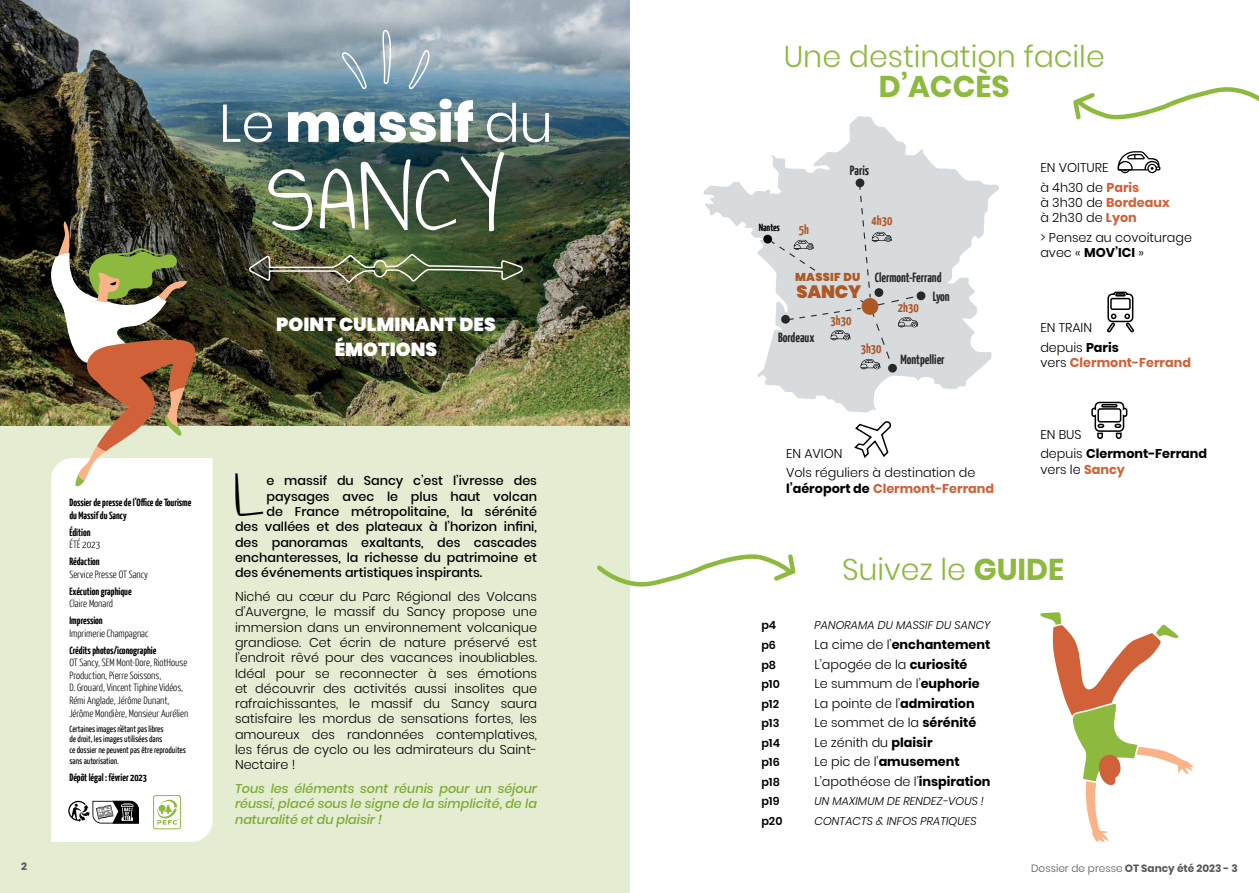
<style>
.page{position:relative;width:1259px;height:893px;background:#fff}
.page>*{position:absolute;margin:0;border:0;box-sizing:border-box;transform-origin:0 0}
.t1{font:76.05px "Annie Use Your Telescope";letter-spacing:.03em;color:#fff}
.t2{font:800 52.95px "Poppins";color:#fff}
.t3{font:48.6px "Annie Use Your Telescope";color:#000}
.t4{font:300 30px "Poppins";color:#8cb93e}
.t5{font:700 30px "Poppins";color:#8cb93e}
.t6{font:900 18.9px/25.2px "Poppins";color:#fff;text-align:center}
.t7{font:900 18px "Poppins";letter-spacing:-.01em;color:#ad5827}
.t8{font:700 13.35px "Yanone Kaffeesatz";color:#252928}
.t9{font:700 13.35px "Yanone Kaffeesatz";color:#ae5828}
.t10{font:300 12.75px/15.3px "Poppins";color:#000}
.t11{font:500 12.75px "Poppins";color:#000}
.t12{font:italic 500 12.75px/15.3px "Poppins";color:#8cb93e;text-align:justify}
.t13{font:700 12.75px/19.5px "Poppins";color:#000}
.t14{font:700 12.75px "Poppins";color:#d06139}
.t15{font:900 11.4px "Poppins";letter-spacing:.025em;color:#ad5827}
.t16{font:italic 300 11.25px "Poppins";color:#000}
.t17{font:600 11.25px "Poppins";color:#000}
.t18{font:300 10.5px/12.6px "Yanone Kaffeesatz";color:#000}
.t19{font:700 10.5px/12.6px "Yanone Kaffeesatz";color:#000}
.t20{font:700 10.5px "Poppins";color:#58585b}
.t21{font:700 10.35px "Yanone Kaffeesatz";color:#000}
.t22{font:9px/10.8px "Yanone Kaffeesatz";color:#000}
.s1{font-weight:300}
.s2{color:#000}
.s3{font-weight:700;color:#d06139}
.s4{font-weight:700}
.s5{font-weight:300;color:#000}
</style>
<div class="page">
<div style="left:0;top:399px;width:629px;height:494px;background:#e4ecd2"></div>
<div style="left:51px;top:458px;width:162px;height:384px;background:#fff"></div>
<div style="left:153px;top:795px;width:28px;height:34px;border:1px solid #8cb93e;border-radius:2px"></div>
<img style="left:0;top:0;width:629px;height:425px">
<img style="left:248px;top:252px;width:276px;height:57px">
<svg style="left:342px;top:28px;width:89px;height:63px;background:#93abb9"></svg>
<img style="left:49px;top:221px;width:148px;height:266px">
<svg style="left:1040px;top:612px;width:153px;height:230px"></svg>
<svg style="left:597px;top:554px;width:198px;height:34px"></svg>
<svg style="left:1073px;top:87px;width:186px;height:32px"></svg>
<svg style="left:1107px;top:291px;width:27px;height:42px"></svg>
<svg style="left:703px;top:116px;width:296px;height:296px"></svg>
<div style="left:855px;top:178px;width:9px;height:9px;background:#252928;border-radius:50%"></div>
<div style="left:916px;top:291px;width:9px;height:9px;background:#252928;border-radius:50%"></div>
<div style="left:888px;top:364px;width:9px;height:9px;background:#252928;border-radius:50%"></div>
<div style="left:763px;top:235px;width:9px;height:9px;background:#000;border-radius:50%"></div>
<svg style="left:770px;top:186px;width:150px;height:184px;background:#d2d5d6"></svg>
<svg style="left:1117px;top:151px;width:43px;height:22px"></svg>
<svg style="left:1091px;top:401px;width:37px;height:38px"></svg>
<svg style="left:854px;top:421px;width:37px;height:37px"></svg>
<svg style="left:68px;top:801px;width:71px;height:22px;background:#8e8e8e"></svg>
<svg style="left:156px;top:800px;width:23px;height:25px"></svg>
<h2 class="t2" style="left:219px;top:93px;width:335px"><span class="s1">Le</span> massif <span class="s1">du</span></h2>
<h1 class="t1" style="left:267px;top:159px;width:240px">SANCY</h1>
<h3 class="t6" style="left:276px;top:312px;width:221px">POINT CULMINANT DES<br>ÉMOTIONS</h3>
<p class="t20" style="left:21px;top:860px;width:7px">2</p>
<p class="t19" style="left:69px;top:496px;width:123px">Dossier de presse de l’Office de Tourisme du Massif du Sancy</p>
<p class="t19" style="left:69px;top:526px;width:23px">Édition</p>
<p class="t18" style="left:69px;top:538px;width:32px">ÉTÉ 2023</p>
<p class="t19" style="left:69px;top:555px;width:32px">Rédaction</p>
<p class="t18" style="left:69px;top:568px;width:80px">Service Presse OT Sancy</p>
<p class="t19" style="left:69px;top:584px;width:64px">Exécution graphique</p>
<p class="t18" style="left:69px;top:597px;width:45px">Claire Monard</p>
<p class="t19" style="left:69px;top:614px;width:35px">Impression</p>
<p class="t18" style="left:69px;top:626px;width:81px">Imprimerie Champagnac</p>
<p class="t19" style="left:69px;top:643px;width:88px">Crédits photos/iconographie</p>
<p class="t18" style="left:69px;top:656px;width:120px">OT Sancy, SEM Mont-Dore, RiotHouse Production, Pierre Soissons,<br>D. Grouard, Vincent Tiphine Vidéos, Rémi Anglade, Jérôme Dunant, Jérôme Mondière, Monsieur Aurélien</p>
<p class="t22" style="left:69px;top:723px;width:118px">Certaines images n’étant pas libres<br>de droit, les images utilisées dans<br>ce dossier ne peuvent pas être reproduites sans autorisation.</p>
<p class="t19" style="left:69px;top:771px;width:79px">Dépôt légal : février 2023</p>
<h3 class="t3" style="left:233px;top:471px;width:32px">L</h3>
<p class="t11" style="left:266px;top:473px;width:272px">e massif du Sancy c’est l’ivresse des</p>
<p class="t11" style="left:266px;top:489px;width:272px">paysages avec le plus haut volcan</p>
<p class="t11" style="left:266px;top:504px;width:272px">de France métropolitaine, la sérénité</p>
<p class="t11" style="left:235px;top:519px;width:303px">des vallées et des plateaux à l’horizon infini,</p>
<p class="t11" style="left:235px;top:535px;width:303px">des panoramas exaltants, des cascades</p>
<p class="t11" style="left:235px;top:550px;width:303px">enchanteresses, la richesse du patrimoine et</p>
<p class="t11" style="left:235px;top:565px;width:249px">des événements artistiques inspirants.</p>
<p class="t10" style="left:235px;top:589px;width:304px;text-align:justify">Niché au cœur du Parc Régional des Volcans d’Auvergne, le massif du Sancy propose une immersion dans un environnement volcanique grandiose. Cet écrin de nature préservé est l’endroit rêvé pour des vacances inoubliables.<br>Idéal pour se reconnecter à ses émotions et découvrir des activités aussi insolites que rafraichissantes, le massif du Sancy saura satisfaire les mordus de sensations fortes, les amoureux des randonnées contemplatives, les férus de cyclo ou les admirateurs du Saint-Nectaire !</p>
<p class="t12" style="left:235px;top:781px;width:303px">Tous les éléments sont réunis pour un séjour réussi, placé sous le signe de la simplicité, de la naturalité et du plaisir !</p>
<h3 class="t4" style="left:783px;top:39px;width:322px">Une destination facile</h3>
<h3 class="t5" style="left:879px;top:69px;width:132px">D’ACCÈS</h3>
<p class="t8" style="left:850px;top:162px;width:21px">Paris</p>
<p class="t21" style="left:758px;top:221px;width:23px">Nantes</p>
<p class="t9" style="left:799px;top:221px;width:12px">5h</p>
<p class="t9" style="left:871px;top:212px;width:22px">4h30</p>
<p class="t15" style="left:795px;top:271px;width:67px">MASSIF DU</p>
<h3 class="t7" style="left:796px;top:281px;width:66px">SANCY</h3>
<p class="t9" style="left:830px;top:312px;width:22px">3h30</p>
<p class="t8" style="left:874px;top:269px;width:68px">Clermont-Ferrand</p>
<p class="t9" style="left:898px;top:299px;width:22px">2h30</p>
<p class="t8" style="left:932px;top:288px;width:19px">Lyon</p>
<p class="t8" style="left:778px;top:329px;width:38px">Bordeaux</p>
<p class="t9" style="left:860px;top:341px;width:22px">3h30</p>
<p class="t8" style="left:900px;top:351px;width:46px">Montpellier</p>
<p class="t10" style="left:786px;top:444px;width:191px;line-height:19.5px">EN AVION<br>Vols réguliers à destination de</p>
<p class="t14" style="left:786px;top:481px;width:210px"><span class="s2">l’aéroport de</span> Clermont-Ferrand</p>
<p class="t10" style="left:1040px;top:158px;width:100px;line-height:19.5px">EN VOITURE<br>à 4h30 de <span class="s3">Paris</span></p>
<p class="t10" style="left:1040px;top:195px;width:131px">à 3h30 de <span class="s3">Bordeaux </span>à 2h30 de <span class="s3">Lyon</span></p>
<p class="t10" style="left:1040px;top:230px;width:153px">&gt; Pensez au covoiturage avec « <span class="s4">MOV’ICI</span> »</p>
<p class="t10" style="left:1040px;top:318px;width:80px;line-height:19.5px">EN TRAIN depuis <span class="s4">Paris</span></p>
<p class="t14" style="left:1040px;top:355px;width:152px"><span class="s5">vers</span> Clermont-Ferrand</p>
<p class="t13" style="left:1040px;top:424px;width:168px"><span class="s1">EN BUS<br>depuis</span> Clermont-Ferrand</p>
<p class="t10" style="left:1040px;top:461px;width:86px">vers le <span class="s3">Sancy</span></p>
<h3 class="t4" style="left:842px;top:552px;width:224px">Suivez le <span class="s4">GUIDE</span></h3>
<p class="t17" style="left:761px;top:619px;width:16px">p4</p>
<p class="t16" style="left:814px;top:619px;width:178px">PANORAMA DU MASSIF DU SANCY</p>
<p class="t17" style="left:761px;top:638px;width:16px">p6</p>
<p class="t13" style="left:814px;top:635px;width:177px"><span class="s1">La cime de l’</span>enchantement</p>
<p class="t17" style="left:761px;top:658px;width:16px">p8</p>
<p class="t10" style="left:814px;top:656px;width:154px">L’apogée de la <span class="s4">curiosité</span></p>
<p class="t17" style="left:761px;top:678px;width:20px">p10</p>
<p class="t10" style="left:814px;top:676px;width:167px">Le summum de l’<span class="s4">euphorie</span></p>
<p class="t17" style="left:761px;top:697px;width:19px">p12</p>
<p class="t10" style="left:814px;top:696px;width:162px">La pointe de l’<span class="s4">admiration</span></p>
<p class="t17" style="left:761px;top:717px;width:20px">p13</p>
<p class="t10" style="left:814px;top:715px;width:163px">Le sommet de la <span class="s4">sérénité</span></p>
<p class="t17" style="left:761px;top:736px;width:20px">p14</p>
<p class="t10" style="left:814px;top:735px;width:119px">Le zénith du <span class="s4">plaisir</span></p>
<p class="t17" style="left:761px;top:756px;width:20px">p16</p>
<p class="t10" style="left:814px;top:754px;width:147px">Le pic de l’<span class="s4">amusement</span></p>
<p class="t17" style="left:761px;top:775px;width:20px">p18</p>
<p class="t10" style="left:814px;top:774px;width:177px">L’apothéose de l’<span class="s4">inspiration</span></p>
<p class="t17" style="left:761px;top:795px;width:20px">p19</p>
<p class="t16" style="left:814px;top:795px;width:171px">UN MAXIMUM DE RENDEZ-VOUS !</p>
<p class="t17" style="left:761px;top:814px;width:23px">p20</p>
<p class="t16" style="left:814px;top:814px;width:164px">CONTACTS &amp; INFOS PRATIQUES</p>
<p class="t20" style="left:1031px;top:862px;width:208px"><span class="s1">Dossier de presse</span> OT Sancy été 2023 - 3</p>
</div>
